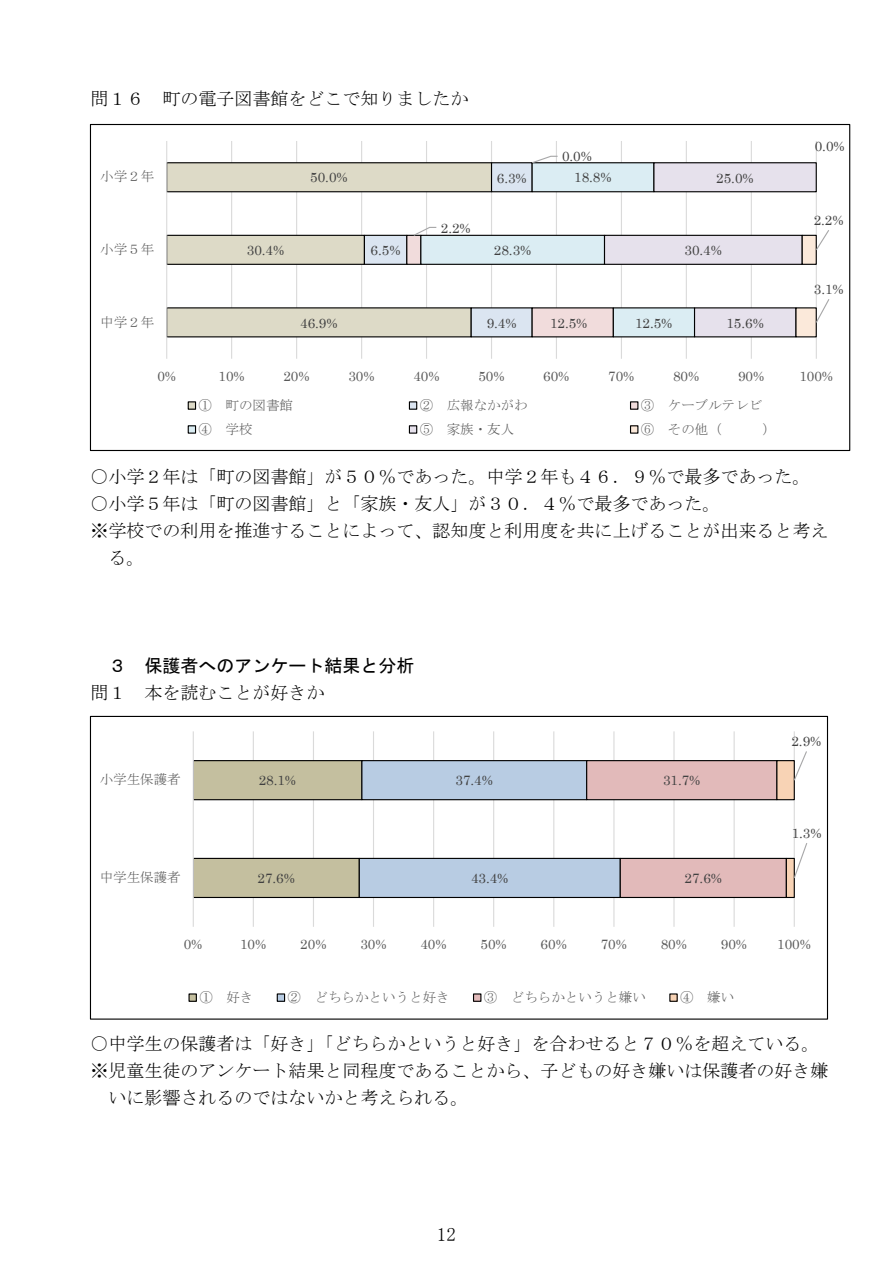
<style>
.page{position:relative;width:893px;height:1263px;background:#fff}
.page>*{position:absolute;margin:0;border:0;box-sizing:border-box;transform-origin:0 0}
.t1{font:19.2px "MS Mincho";color:#000}
.t2{font:18px "MS Mincho";color:#000}
.t3{font:18px "MS Gothic";color:#000}
.t4{font:13.5px "Century";color:#404040}
.t5{font:13.5px "MS Mincho";color:#595959}
.t6{font:13.5px "Century";letter-spacing:-.005em;color:#595959}
</style>
<div class="page">
<hr style="left:231px;top:141px;width:1px;height:218px;background:#dadada">
<hr style="left:296px;top:141px;width:1px;height:218px;background:#dadada">
<hr style="left:361px;top:141px;width:1px;height:218px;background:#dadada">
<hr style="left:426px;top:141px;width:1px;height:218px;background:#dadada">
<hr style="left:491px;top:141px;width:1px;height:218px;background:#dadada">
<hr style="left:556px;top:141px;width:1px;height:218px;background:#dadada">
<hr style="left:621px;top:141px;width:1px;height:218px;background:#dadada">
<hr style="left:686px;top:141px;width:1px;height:218px;background:#dadada">
<hr style="left:751px;top:141px;width:1px;height:218px;background:#dadada">
<hr style="left:816px;top:141px;width:1px;height:218px;background:#dadada">
<svg style="left:167px;top:162px;width:196px;height:176px"></svg>
<hr style="left:166px;top:141px;width:1px;height:218px;background:#dadada">
<svg style="left:363px;top:155px;width:467px;height:183px"></svg>
<div style="left:188px;top:402px;width:8px;height:7px;background:#dddac7"></div>
<div style="left:188px;top:401px;width:8px;height:9px;border:1px solid #000"></div>
<div style="left:409px;top:402px;width:8px;height:7px;background:#dbe5f1"></div>
<div style="left:409px;top:401px;width:8px;height:9px;border:1px solid #000"></div>
<div style="left:630px;top:402px;width:8px;height:7px;background:#f1dcdc"></div>
<div style="left:630px;top:401px;width:8px;height:9px;border:1px solid #000"></div>
<div style="left:188px;top:426px;width:8px;height:7px;background:#dbedf3"></div>
<div style="left:188px;top:425px;width:8px;height:9px;border:1px solid #000"></div>
<div style="left:409px;top:426px;width:8px;height:7px;background:#e6e1ec"></div>
<div style="left:409px;top:425px;width:8px;height:9px;border:1px solid #000"></div>
<div style="left:630px;top:426px;width:8px;height:7px;background:#fbe9da"></div>
<div style="left:630px;top:425px;width:8px;height:9px;border:1px solid #000"></div>
<hr style="left:253px;top:731px;width:1px;height:196px;background:#dadada">
<hr style="left:313px;top:731px;width:1px;height:196px;background:#dadada">
<hr style="left:373px;top:731px;width:1px;height:196px;background:#dadada">
<hr style="left:433px;top:731px;width:1px;height:196px;background:#dadada">
<hr style="left:493px;top:731px;width:1px;height:196px;background:#dadada">
<hr style="left:553px;top:731px;width:1px;height:196px;background:#dadada">
<hr style="left:613px;top:731px;width:1px;height:196px;background:#dadada">
<hr style="left:673px;top:731px;width:2px;height:196px;background:#dadada">
<hr style="left:734px;top:731px;width:1px;height:196px;background:#dadada">
<hr style="left:794px;top:731px;width:1px;height:196px;background:#dadada">
<hr style="left:193px;top:731px;width:1px;height:196px;background:#dadada">
<svg style="left:193px;top:750px;width:615px;height:148px"></svg>
<div style="left:189px;top:994px;width:7px;height:7px;background:#c4bf9f"></div>
<div style="left:188px;top:993px;width:9px;height:9px;border:1px solid #000"></div>
<div style="left:277px;top:994px;width:8px;height:7px;background:#b8cce3"></div>
<div style="left:277px;top:993px;width:8px;height:9px;border:1px solid #000"></div>
<div style="left:473px;top:994px;width:8px;height:7px;background:#e2baba"></div>
<div style="left:473px;top:993px;width:8px;height:9px;border:1px solid #000"></div>
<div style="left:670px;top:994px;width:7px;height:7px;background:#f8d3b5"></div>
<div style="left:669px;top:993px;width:9px;height:9px;border:1px solid #000"></div>
<p class="t2" style="left:90px;top:90px;width:380px">問１６ 町の電子図書館をどこで知りましたか</p>
<p class="t4" style="left:562px;top:145px;width:31px">0.0%</p>
<p class="t4" style="left:815px;top:135px;width:31px">0.0%</p>
<p class="t5" style="left:100px;top:170px;width:56px">小学２年</p>
<p class="t4" style="left:310px;top:166px;width:39px">50.0%</p>
<p class="t4" style="left:497px;top:166px;width:31px">6.3%</p>
<p class="t4" style="left:574px;top:166px;width:39px">18.8%</p>
<p class="t4" style="left:716px;top:166px;width:39px">25.0%</p>
<p class="t4" style="left:441px;top:216px;width:31px">2.2%</p>
<p class="t4" style="left:814px;top:209px;width:31px">2.2%</p>
<p class="t5" style="left:100px;top:242px;width:56px">小学５年</p>
<p class="t4" style="left:247px;top:239px;width:39px">30.4%</p>
<p class="t4" style="left:371px;top:239px;width:31px">6.5%</p>
<p class="t4" style="left:494px;top:239px;width:39px">28.3%</p>
<p class="t4" style="left:684px;top:239px;width:39px">30.4%</p>
<p class="t4" style="left:814px;top:278px;width:31px">3.1%</p>
<p class="t5" style="left:100px;top:315px;width:56px">中学２年</p>
<p class="t4" style="left:300px;top:311px;width:39px">46.9%</p>
<p class="t4" style="left:487px;top:311px;width:31px">9.4%</p>
<p class="t4" style="left:550px;top:312px;width:39px">12.5%</p>
<p class="t4" style="left:635px;top:311px;width:39px">12.5%</p>
<p class="t4" style="left:726px;top:311px;width:39px">15.6%</p>
<p class="t6" style="left:157px;top:365px;width:20px">0%</p>
<p class="t6" style="left:219px;top:365px;width:28px">10%</p>
<p class="t6" style="left:283px;top:365px;width:28px">20%</p>
<p class="t6" style="left:348px;top:365px;width:28px">30%</p>
<p class="t6" style="left:413px;top:365px;width:28px">40%</p>
<p class="t6" style="left:478px;top:365px;width:28px">50%</p>
<p class="t6" style="left:543px;top:365px;width:28px">60%</p>
<p class="t6" style="left:608px;top:365px;width:28px">70%</p>
<p class="t6" style="left:673px;top:365px;width:28px">80%</p>
<p class="t6" style="left:738px;top:365px;width:28px">90%</p>
<p class="t6" style="left:799px;top:365px;width:35px">100%</p>
<p class="t5" style="left:199px;top:398px;width:96px">① 町の図書館</p>
<p class="t5" style="left:420px;top:398px;width:110px">② 広報なかがわ</p>
<p class="t5" style="left:641px;top:398px;width:123px">③ ケーブルテレビ</p>
<p class="t5" style="left:199px;top:422px;width:56px">④ 学校</p>
<p class="t5" style="left:420px;top:422px;width:96px">⑤ 家族・友人</p>
<p class="t5" style="left:641px;top:422px;width:83px">⑥ その他（</p>
<p class="t5" style="left:762px;top:422px;width:15px">）</p>
<p class="t2" style="left:90px;top:468px;width:722px">○小学２年は「町の図書館」が５０％であった。中学２年も４６．９％で最多であった。</p>
<p class="t2" style="left:90px;top:495px;width:632px">○小学５年は「町の図書館」と「家族・友人」が３０．４％で最多であった。</p>
<p class="t2" style="left:90px;top:522px;width:740px">※学校での利用を推進することによって、認知度と利用度を共に上げることが出来ると考え</p>
<p class="t2" style="left:108px;top:549px;width:38px">る。</p>
<p class="t3" style="left:108px;top:657px;width:308px">３ 保護者へのアンケート結果と分析</p>
<p class="t2" style="left:90px;top:684px;width:236px">問１ 本を読むことが好きか</p>
<p class="t4" style="left:791px;top:730px;width:31px">2.9%</p>
<p class="t5" style="left:100px;top:773px;width:83px">小学生保護者</p>
<p class="t4" style="left:259px;top:769px;width:39px">28.1%</p>
<p class="t4" style="left:456px;top:769px;width:39px">37.4%</p>
<p class="t4" style="left:663px;top:769px;width:39px">31.7%</p>
<p class="t4" style="left:792px;top:822px;width:31px">1.3%</p>
<p class="t5" style="left:100px;top:870px;width:83px">中学生保護者</p>
<p class="t4" style="left:258px;top:867px;width:39px">27.6%</p>
<p class="t4" style="left:471px;top:867px;width:39px">43.4%</p>
<p class="t4" style="left:685px;top:867px;width:39px">27.6%</p>
<p class="t6" style="left:184px;top:933px;width:20px">0%</p>
<p class="t6" style="left:240px;top:933px;width:28px">10%</p>
<p class="t6" style="left:300px;top:933px;width:28px">20%</p>
<p class="t6" style="left:360px;top:933px;width:28px">30%</p>
<p class="t6" style="left:420px;top:933px;width:28px">40%</p>
<p class="t6" style="left:481px;top:933px;width:28px">50%</p>
<p class="t6" style="left:541px;top:933px;width:28px">60%</p>
<p class="t6" style="left:601px;top:933px;width:28px">70%</p>
<p class="t6" style="left:661px;top:933px;width:28px">80%</p>
<p class="t6" style="left:721px;top:933px;width:28px">90%</p>
<p class="t6" style="left:777px;top:933px;width:35px">100%</p>
<p class="t5" style="left:199px;top:990px;width:56px">① 好き</p>
<p class="t5" style="left:288px;top:990px;width:164px">② どちらかというと好き</p>
<p class="t5" style="left:484px;top:990px;width:164px">③ どちらかというと嫌い</p>
<p class="t5" style="left:680px;top:990px;width:56px">④ 嫌い</p>
<p class="t2" style="left:90px;top:1035px;width:731px">○中学生の保護者は「好き」「どちらかというと好き」を合わせると７０％を超えている。</p>
<p class="t2" style="left:90px;top:1062px;width:740px">※児童生徒のアンケート結果と同程度であることから、子どもの好き嫌いは保護者の好き嫌</p>
<p class="t2" style="left:108px;top:1089px;width:362px">いに影響されるのではないかと考えられる。</p>
<p class="t1" style="left:437px;top:1225px;width:21px">12</p>
</div>
